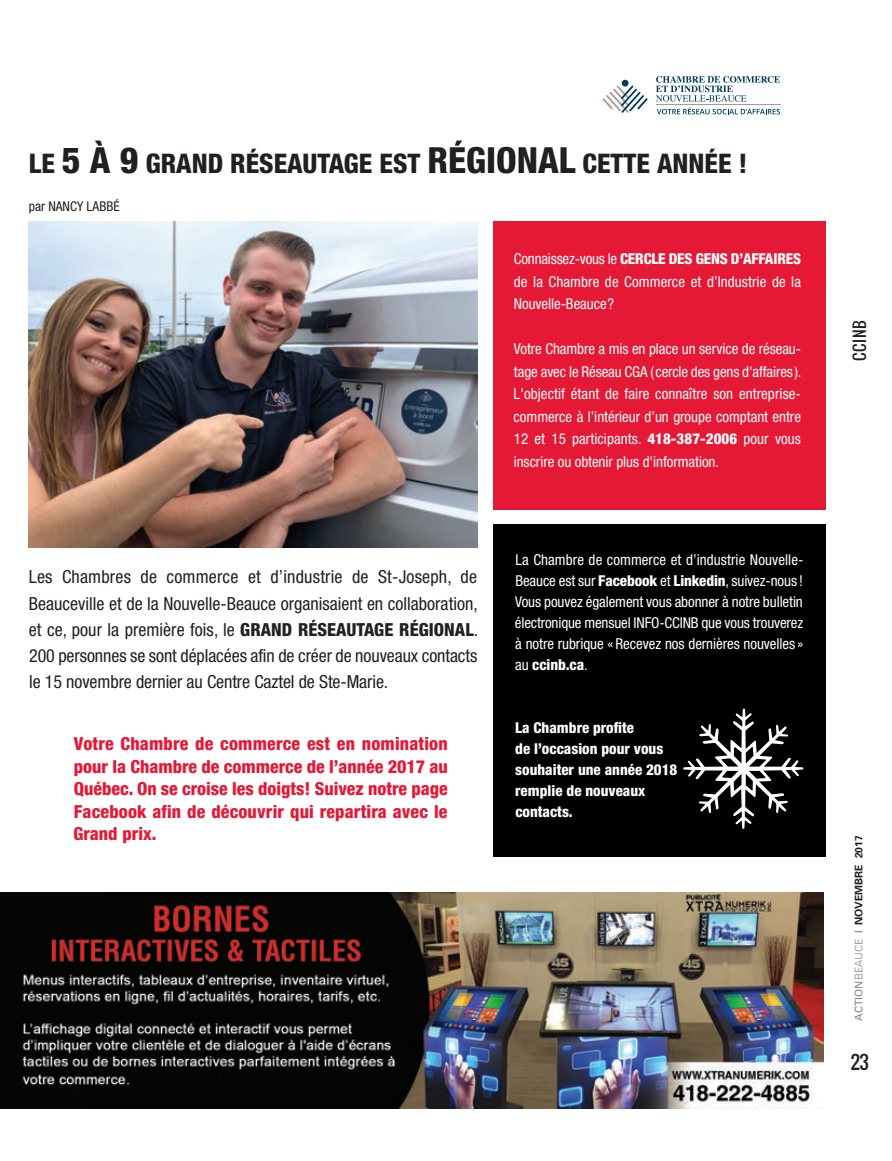
<style>
.page{position:relative;width:892px;height:1161px;background:#fff}
.page>*{position:absolute;margin:0;border:0;box-sizing:border-box;transform-origin:0 0}
.t1{font:800 condensed 27px "Helvetica Neue";color:#231f20}
.t2{font:condensed 18px/26.1px "Helvetica Neue";letter-spacing:-.005em;color:#231f20;text-align:justify}
.t3{font:800 condensed 18px/22.5px "Helvetica Neue";letter-spacing:.01em;color:#e51836;text-align:justify}
.t4{font:18px "Oswald";color:#231f20}
.t5{font:condensed 15px/22.5px "Helvetica Neue";letter-spacing:-.005em;color:#fff;text-align:justify}
.t6{font:800 condensed 15px/21px "Helvetica Neue";color:#fff}
.t7{font:15px "Oswald";letter-spacing:.035em;color:#231f20}
.t8{font:condensed 13.5px "Helvetica Neue";color:#231f20}
.t9{font:700 10.5px "Univers";color:#231f20}
.s1{font-size:36px}
.s2{font-weight:800}
.s3{font-weight:400;color:#808285}
.s4{font-weight:300;color:#808285}
.s5{font-weight:300}
</style>
<div class="page">
<div style="left:493px;top:221px;width:333px;height:288px;background:#e51836"></div>
<div style="left:493px;top:524px;width:333px;height:332px;background:#000001"></div>
<svg style="left:603px;top:80px;width:45px;height:33px"></svg>
<svg style="left:656px;top:76px;width:124px;height:38px"></svg>
<hr style="left:656px;top:104px;width:124px;height:1px;background:#aa989c">
<img style="left:29px;top:221px;width:448px;height:326px">
<img style="left:0;top:892px;width:824px;height:216px">
<svg style="left:683px;top:708px;width:120px;height:120px"></svg>
<h1 class="t1" style="left:29px;top:154px;width:720px">LE <span class="s1">5 À 9</span> GRAND RÉSEAUTAGE EST <span class="s1">RÉGIONAL</span> CETTE ANNÉE !</h1>
<p class="t8" style="left:29px;top:201px;width:92px">par NANCY LABBÉ</p>
<p class="t2" style="left:29px;top:565px;width:451px">Les Chambres de commerce et d’industrie de St-Joseph, de Beauceville et de la Nouvelle-Beauce organisaient en collaboration, et ce, pour la première fois, le <span class="s2">GRAND RÉSEAUTAGE RÉGIONAL</span>.<br>200 personnes se sont déplacées afin de créer de nouveaux contacts le 15 novembre dernier au Centre Caztel de Ste-Marie.</p>
<p class="t3" style="left:74px;top:733px;width:376px">Votre Chambre de commerce est en nomination pour la Chambre de commerce de l’année 2017 au Québec. On se croise les doigts! Suivez notre page Facebook afin de découvrir qui repartira avec le Grand prix.</p>
<p class="t5" style="left:514px;top:249px;width:289px">Connaissez-vous le <span class="s2">CERCLE DES GENS D’AFFAIRES </span>de la Chambre de Commerce et d’Industrie de la Nouvelle-Beauce?</p>
<p class="t5" style="left:514px;top:339px;width:289px">Votre Chambre a mis en place un service de réseau&shy;tage avec le Réseau CGA (cercle des gens d'affaires).<br>L'objectif étant de faire connaître son entreprise&shy;commerce à l’intérieur d’un groupe comptant entre 12 et 15 participants. <span class="s2">418-387-2006</span> pour vous inscrire ou obtenir plus d'information.</p>
<p class="t5" style="left:515px;top:550px;width:290px;line-height:21px">La Chambre de commerce et d’industrie Nouvelle-Beauce est sur <span class="s2">Facebook</span> et <span class="s2">Linkedin</span>, suivez-nous!<br>Vous pouvez également vous abonner à notre bulletin électronique mensuel INFO-CCINB que vous trouverez à notre rubrique « Recevez nos dernières nouvelles» au <span class="s2">ccinb.ca</span>.</p>
<p class="t6" style="left:515px;top:718px;width:164px">La Chambre profite<br>de l’occasion pour vous souhaiter une année 2018 remplie de nouveaux contacts.</p>
<p class="t7" style="left:852px;top:360px;width:42px;rotate:-90deg">CCINb</p>
<p class="t9" style="left:855px;top:1020px;width:187px;rotate:-90deg"><span class="s3">ACTION</span><span class="s4">BEAUCE</span> <span class="s5">|</span> NOVEMBRE 2017</p>
<p class="t4" style="left:851px;top:1053px;width:20px">23</p>
</div>
